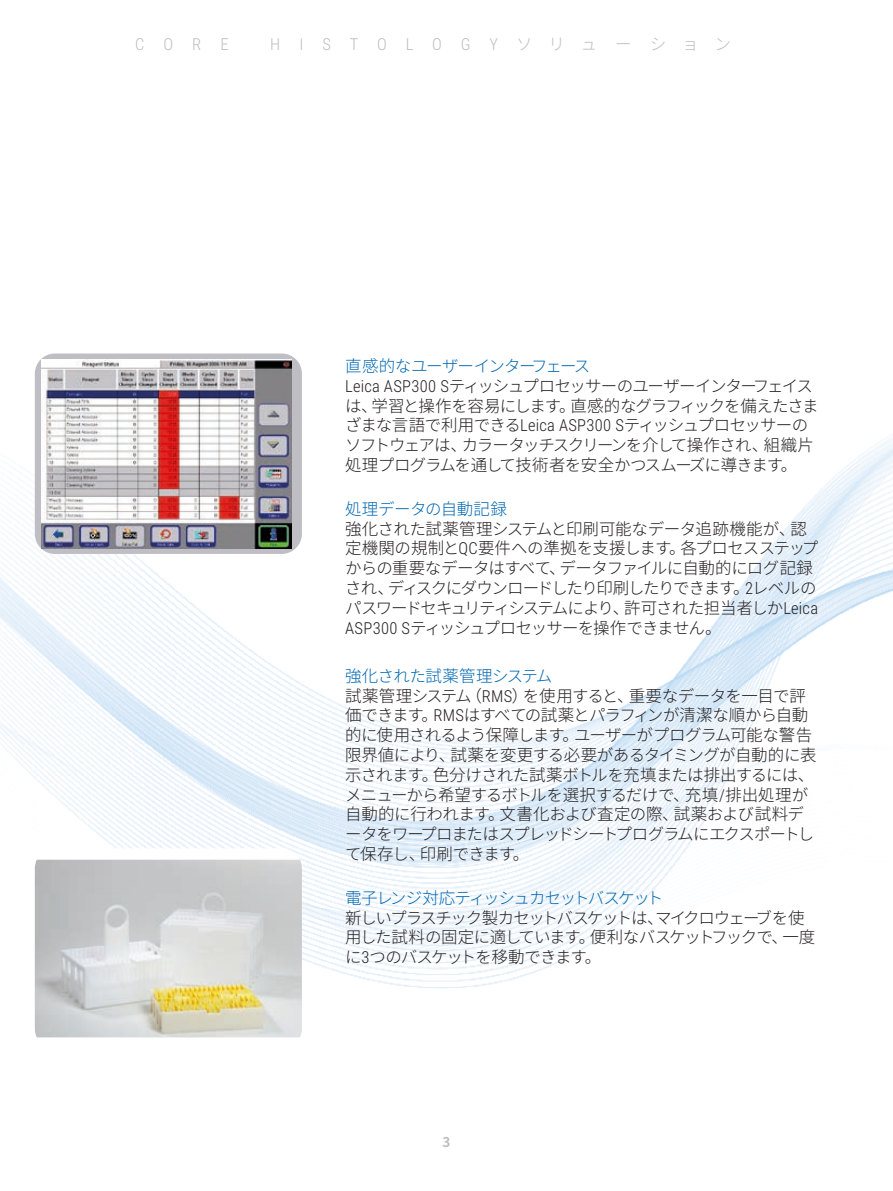
<style>
.page{position:relative;width:893px;height:1191px;background:#fff}
.page>*{position:absolute;margin:0;border:0;box-sizing:border-box;transform-origin:0 0}
.t1{font:300 16.5px/19.8px "Noto Sans CJ Kjp";letter-spacing:-.05em;color:#231f20}
.t2{font:300 16.5px/19.8px "Noto Sans CJ Kjp";letter-spacing:-.075em;color:#231f20}
.t3{font:300 16.5px "Noto Sans CJ Kjp";letter-spacing:-.06em;color:#0067b1}
.t4{font:300 16.5px "Roboto Condensed";letter-spacing:1.15em;color:#bcbec0}
.t5{font:300 16.5px "Noto Sans CJ Kjp";letter-spacing:-.02em;color:#0067b1}
.t6{font:700 13.5px "Noto Sans CJ Kjp";color:#bcbec0}
.s1{font-family:"Noto Sans CJ Kjp"}
.s2{color:#fff}
.s3{color:#0067b1}
.s4{font-family:"Roboto Condensed"}
</style>
<div class="page">
<img style="left:0;top:367px;width:893px;height:662px">
<div style="left:35px;top:353px;width:267px;height:201px;background:#bebec4;border-radius:20px"></div>
<img style="left:41px;top:360px;width:251px;height:188px">
<div style="left:35px;top:848px;width:267px;height:200px;background:#fff;border-radius:20px"></div>
<img style="left:35px;top:859px;width:267px;height:178px">
<p class="t4" style="left:135px;top:33px;width:95px">CORE</p>
<p class="t4" style="left:270px;top:33px;width:489px">HISTOLOGY<span class="s1">ソリューション</span><span class="s2">S</span></p>
<p class="t1" style="left:345px;top:356px;width:475px"><span class="s3">直感的なユーザーインターフェース<br></span><span class="s4">Leica ASP300 S</span>ティッシュプロセッサーのユーザーインターフェイスは、学習と操作を容易にします。直感的なグラフィックを備えたさまざまな言語で利用できる<span class="s4">Leica ASP300 S</span>ティッシュプロセッサーのソフトウェアは、カラータッチスクリーンを介して操作され、組織片処理プログラムを通して技術者を安全かつスムーズに導きます。</p>
<p class="t5" style="left:345px;top:499px;width:163px">処理データの自動記録</p>
<p class="t1" style="left:345px;top:519px;width:475px">強化された試薬管理システムと印刷可能なデータ追跡機能が、認定機関の規制と<span class="s4">QC</span>要件への準拠を支援します。各プロセスステップからの重要なデータはすべて、データファイルに自動的にログ記録され、ディスクにダウンロードしたり印刷したりできます。<span class="s4">2</span>レベルのパスワードセキュリティシステムにより、許可された担当者しか<span class="s4">Leica ASP300 S</span>ティッシュプロセッサーを操作できません。</p>
<p class="t1" style="left:345px;top:666px;width:473px"><span class="s3">強化された試薬管理システム<br></span>試薬管理システム（<span class="s4">RMS</span>）を使用すると、重要なデータを一目で評価できます。<span class="s4">RMS</span>はすべての試薬とパラフィンが清潔な順から自動的に使用されるよう保障します。ユーザーがプログラム可能な警告限界値により、試薬を変更する必要があるタイミングが自動的に表示されます。色分けされた試薬ボトルを充填または排出するには、メニューから希望するボトルを選択するだけで、充填<span class="s4">/</span>排出処理が自動的に行われます。文書化および査定の際、試薬および試料データをワープロまたはスプレッドシートプログラムにエクスポートして保存し、印刷できます。</p>
<p class="t3" style="left:345px;top:888px;width:320px">電子レンジ対応ティッシュカセットバスケット</p>
<p class="t2" style="left:345px;top:908px;width:472px">新しいプラスチック製カセットバスケットは、マイクロウェーブを使用した試料の固定に適しています。便利なバスケットフックで、一度に<span class="s4">3</span>つのバスケットを移動できます。</p>
<p class="t6" style="left:442px;top:1134px;width:9px">3</p>
</div>
